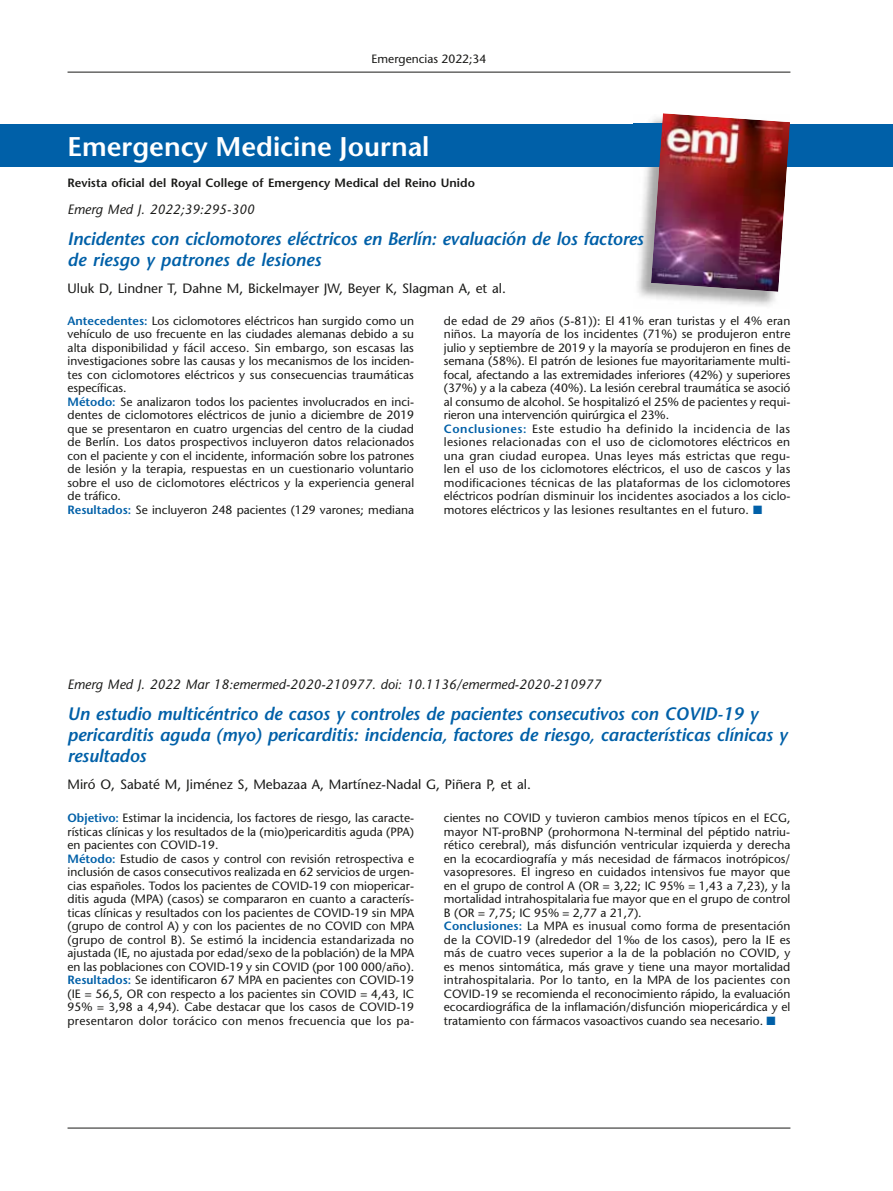
<style>
.page{position:relative;width:893px;height:1191px;background:#fff}
.page>*{position:absolute;margin:0;border:0;box-sizing:border-box;transform-origin:0 0}
.t1{font:600 27px "Stone Sans";color:#fff}
.t2{font:italic 600 18px/21px "Stone Sans";letter-spacing:-.01em;color:#0060a8}
.t3{font:13.5px "Stone Sans";color:#1a1a18}
.t4{font:italic 13.5px "Stone Sans";color:#1a1a18}
.t5{font:12px/13.5px "Stone Sans";color:#1a1a18}
.t6{font:600 12px "Stone Sans";color:#1a1a18}
.s1{font-weight:600;color:#0060a8}
.s2{color:#0060a8}
</style>
<div class="page">
<hr style="left:68px;top:1127px;width:722px;height:1px;background:#1a1a18">
<hr style="left:68px;top:72px;width:722px;height:1px;background:#1a1a18">
<div style="left:0;top:124px;width:893px;height:42px;background:#0060a8"></div>
<img style="left:634px;top:122px;width:142px;height:184px">
<img style="left:634px;top:124px;width:17px;height:42px">
<img style="left:651px;top:113px;width:139px;height:179px">
<p class="t5" style="left:372px;top:53px;width:116px">Emergencias 2022;34</p>
<h1 class="t1" style="left:68px;top:133px;width:363px">Emergency Medicine Journal</h1>
<p class="t6" style="left:68px;top:176px;width:409px">Revista oficial del Royal College of Emergency Medical del Reino Unido</p>
<p class="t4" style="left:68px;top:202px;width:189px">Emerg Med J. 2022;39:295-300</p>
<h2 class="t2" style="left:68px;top:229px;width:578px">Incidentes con ciclomotores eléctricos en Berlín: evaluación de los factores de riesgo y patrones de lesiones</h2>
<p class="t3" style="left:68px;top:282px;width:440px">Uluk D, Lindner T, Dahne M, Bickelmayer JW, Beyer K, Slagman A, et al.</p>
<p class="t5" style="left:68px;top:314px;width:348px"><span class="s1">Antecedentes:</span> Los ciclomotores eléctricos han surgido como un vehículo de uso frecuente en las ciudades alemanas debido a su alta disponibilidad y fácil acceso. Sin embargo, son escasas las investigaciones sobre las causas y los mecanismos de los inciden&shy;tes con ciclomotores eléctricos y sus consecuencias traumáticas específicas.<br><span class="s1">Método:</span> Se analizaron todos los pacientes involucrados en inci&shy;dentes de ciclomotores eléctricos de junio a diciembre de 2019 que se presentaron en cuatro urgencias del centro de la ciudad de Berlín. Los datos prospectivos incluyeron datos relacionados con el paciente y con el incidente, información sobre los patrones de lesión y la terapia, respuestas en un cuestionario voluntario sobre el uso de ciclomotores eléctricos y la experiencia general de tráfico.<br><span class="s1">Resultados:</span> Se incluyeron 248 pacientes (129 varones; mediana</p>
<p class="t5" style="left:444px;top:314px;width:348px">de edad de 29 años (5-81)): El 41% eran turistas y el 4% eran niños. La mayoría de los incidentes (71%) se produjeron entre julio y septiembre de 2019 y la mayoría se produjeron en fines de semana (58%). El patrón de lesiones fue mayoritariamente multi&shy;focal, afectando a las extremidades inferiores (42%) y superiores (37%) y a la cabeza (40%). La lesión cerebral traumática se asoció al consumo de alcohol. Se hospitalizó el 25% de pacientes y requi&shy;rieron una intervención quirúrgica el 23%.<br><span class="s1">Conclusiones:</span> Este estudio ha definido la incidencia de las lesiones relacionadas con el uso de ciclomotores eléctricos en una gran ciudad europea. Unas leyes más estrictas que regu&shy;len el uso de los ciclomotores eléctricos, el uso de cascos y las modificaciones técnicas de las plataformas de los ciclomotores eléctricos podrían disminuir los incidentes asociados a los ciclo&shy;motores eléctricos y las lesiones resultantes en el futuro. <span class="s2">■</span></p>
<p class="t4" style="left:68px;top:677px;width:535px">Emerg Med J. 2022 Mar 18:emermed-2020-210977. doi: 10.1136/emermed-2020-210977</p>
<h2 class="t2" style="left:68px;top:704px;width:721px">Un estudio multicéntrico de casos y controles de pacientes consecutivos con COVID-19 y pericarditis aguda (myo) pericarditis: incidencia, factores de riesgo, características clínicas y resultados</h2>
<p class="t3" style="left:68px;top:777px;width:465px">Miró O, Sabaté M, Jiménez S, Mebazaa A, Martínez-Nadal G, Piñera P, et al.</p>
<p class="t5" style="left:68px;top:812px;width:348px"><span class="s1">Objetivo:</span> Estimar la incidencia, los factores de riesgo, las caracte&shy;rísticas clínicas y los resultados de la (mio)pericarditis aguda (PPA) en pacientes con COVID-19.<br><span class="s1">Método:</span> Estudio de casos y control con revisión retrospectiva e inclusión de casos consecutivos realizada en 62 servicios de urgen&shy;cias españoles. Todos los pacientes de COVID-19 con miopericar&shy;ditis aguda (MPA) (casos) se compararon en cuanto a caracterís&shy;ticas clínicas y resultados con los pacientes de COVID-19 sin MPA (grupo de control A) y con los pacientes de no COVID con MPA (grupo de control B). Se estimó la incidencia estandarizada no ajustada (IE, no ajustada por edad/sexo de la población) de la MPA en las poblaciones con COVID-19 y sin COVID (por 100 000/año).<br><span class="s1">Resultados:</span> Se identificaron 67 MPA en pacientes con COVID-19 (IE = 56,5, OR con respecto a los pacientes sin COVID = 4,43, IC 95% = 3,98 a 4,94). Cabe destacar que los casos de COVID-19 presentaron dolor torácico con menos frecuencia que los pa-</p>
<p class="t5" style="left:444px;top:812px;width:348px">cientes no COVID y tuvieron cambios menos típicos en el ECG, mayor NT-proBNP (prohormona N-terminal del péptido natriu&shy;rético cerebral), más disfunción ventricular izquierda y derecha en la ecocardiografía y más necesidad de fármacos inotrópicos/ vasopresores. El ingreso en cuidados intensivos fue mayor que en el grupo de control A (OR = 3,22; IC 95% = 1,43 a 7,23), y la mortalidad intrahospitalaria fue mayor que en el grupo de control B (OR = 7,75; IC 95% = 2,77 a 21,7).<br><span class="s1">Conclusiones:</span> La MPA es inusual como forma de presentación de la COVID-19 (alrededor del 1‰ de los casos), pero la IE es más de cuatro veces superior a la de la población no COVID, y es menos sintomática, más grave y tiene una mayor mortalidad intrahospitalaria. Por lo tanto, en la MPA de los pacientes con COVID-19 se recomienda el reconocimiento rápido, la evaluación ecocardiográfica de la inflamación/disfunción miopericárdica y el tratamiento con fármacos vasoactivos cuando sea necesario. <span class="s2">■</span></p>
</div>
